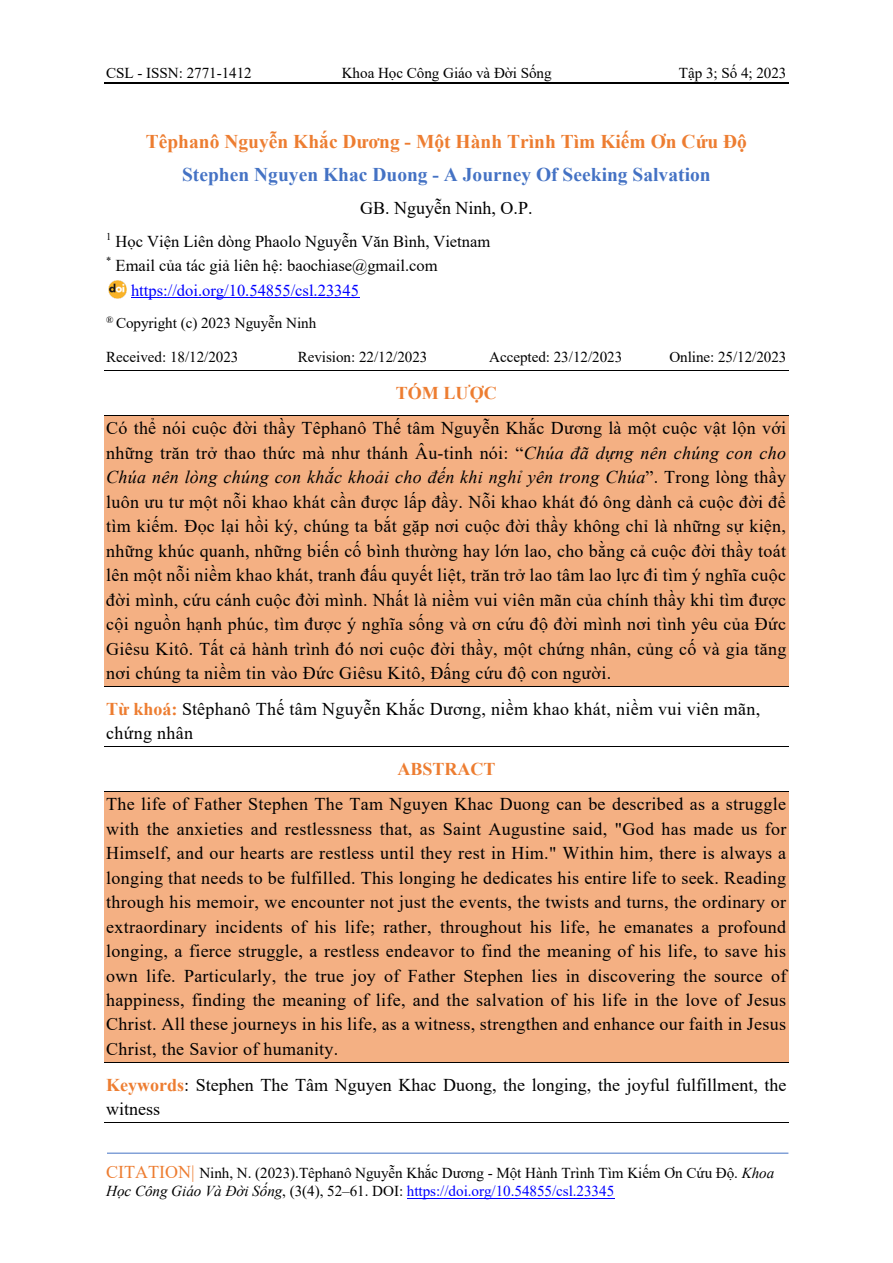
<style>
.page{position:relative;width:893px;height:1263px;background:#fff}
.page>*{position:absolute;margin:0;border:0;box-sizing:border-box;transform-origin:0 0}
.t1{font:700 19.5px "Times New Roman";color:#ed7d31}
.t2{font:700 19.5px "Times New Roman";color:#4472c4}
.t3{font:18px/24.5px "Times New Roman";letter-spacing:.015em;color:#000;text-align:justify}
.t4{font:700 18px "Times New Roman";color:#ed7d31}
.t5{font:16.5px "Times New Roman";color:#000}
.t6{font:16.5px "Times New Roman";color:#00f}
.t7{font:15.15px/18px "Times New Roman";letter-spacing:-.005em;color:#000}
.s1{font-style:italic}
.s2{font-weight:700;color:#ed7d31}
.s3{font-size:18px;color:#ed7d31}
.s4{color:#00f}
</style>
<div class="page">
<hr style="left:104px;top:82px;width:684px;height:2px;background:#000">
<hr style="left:407px;top:1198px;width:207px;height:1px;background:#00f">
<hr style="left:107px;top:1153px;width:681px;height:1px;background:#4472c4">
<hr style="left:131px;top:297px;width:228px;height:1px;background:#00f">
<hr style="left:104px;top:370px;width:684px;height:1px;background:#000">
<div style="left:104px;top:416px;width:684px;height:24px;background:#f4b083"></div>
<hr style="left:104px;top:415px;width:684px;height:1px;background:#000">
<div style="left:104px;top:440px;width:684px;height:24px;background:#f4b083"></div>
<div style="left:104px;top:464px;width:684px;height:25px;background:#f4b083"></div>
<div style="left:104px;top:489px;width:684px;height:24px;background:#f4b083"></div>
<div style="left:104px;top:513px;width:684px;height:25px;background:#f4b083"></div>
<div style="left:104px;top:538px;width:684px;height:24px;background:#f4b083"></div>
<div style="left:104px;top:562px;width:684px;height:25px;background:#f4b083"></div>
<div style="left:104px;top:587px;width:684px;height:24px;background:#f4b083"></div>
<div style="left:104px;top:611px;width:684px;height:25px;background:#f4b083"></div>
<div style="left:104px;top:636px;width:684px;height:24px;background:#f4b083"></div>
<div style="left:104px;top:660px;width:684px;height:26px;background:#f4b083"></div>
<hr style="left:104px;top:686px;width:684px;height:1px;background:#000">
<hr style="left:104px;top:746px;width:684px;height:1px;background:#000">
<div style="left:104px;top:792px;width:684px;height:24px;background:#f4b083"></div>
<hr style="left:104px;top:791px;width:684px;height:1px;background:#000">
<div style="left:104px;top:816px;width:684px;height:25px;background:#f4b083"></div>
<div style="left:104px;top:841px;width:684px;height:24px;background:#f4b083"></div>
<div style="left:104px;top:865px;width:684px;height:25px;background:#f4b083"></div>
<div style="left:104px;top:890px;width:684px;height:24px;background:#f4b083"></div>
<div style="left:104px;top:914px;width:684px;height:25px;background:#f4b083"></div>
<div style="left:104px;top:939px;width:684px;height:24px;background:#f4b083"></div>
<div style="left:104px;top:963px;width:684px;height:24px;background:#f4b083"></div>
<div style="left:104px;top:987px;width:684px;height:25px;background:#f4b083"></div>
<div style="left:104px;top:1012px;width:684px;height:24px;background:#f4b083"></div>
<div style="left:104px;top:1036px;width:684px;height:26px;background:#f4b083"></div>
<hr style="left:104px;top:1062px;width:684px;height:1px;background:#000">
<hr style="left:104px;top:1122px;width:684px;height:1px;background:#000">
<img style="left:108px;top:280px;width:19px;height:19px">
<p class="t7" style="left:106px;top:64px;width:147px">CSL - ISSN: 2771-1412</p>
<p class="t7" style="left:342px;top:64px;width:211px">Khoa Học Công Giáo và Đời Sống</p>
<p class="t7" style="left:679px;top:64px;width:109px">Tập 3; Số 4; 2023</p>
<p class="t1" style="left:146px;top:130px;width:602px">Têphanô Nguyễn Khắc Dương - Một Hành Trình Tìm Kiếm Ơn Cứu Độ</p>
<p class="t2" style="left:182px;top:164px;width:530px">Stephen Nguyen Khac Duong - A Journey Of Seeking Salvation</p>
<p class="t3" style="left:360px;top:196px;width:174px">GB. Nguyễn Ninh, O.P.</p>
<p class="t5" style="left:106px;top:232px;width:385px"><sup>1</sup> Học Viện Liên dòng Phaolo Nguyễn Văn Bình, Vietnam</p>
<p class="t5" style="left:106px;top:256px;width:333px"><sup>*</sup> Email của tác giả liên hệ: baochiase@gmail.com</p>
<p class="t6" style="left:131px;top:281px;width:229px">https://doi.org/10.54855/csl.23345</p>
<p class="t7" style="left:106px;top:314px;width:211px"><sup>®</sup> Copyright (c) 2023 Nguyễn Ninh</p>
<p class="t7" style="left:106px;top:348px;width:134px">Received: 18/12/2023</p>
<p class="t7" style="left:298px;top:348px;width:131px">Revision: 22/12/2023</p>
<p class="t7" style="left:489px;top:348px;width:134px">Accepted: 23/12/2023</p>
<p class="t7" style="left:669px;top:348px;width:119px">Online: 25/12/2023</p>
<p class="t4" style="left:396px;top:382px;width:102px">TÓM LƯỢC</p>
<p class="t3" style="left:106px;top:416px;width:681px">Có thể nói cuộc đời thầy Têphanô Thế tâm Nguyễn Khắc Dương là một cuộc vật lộn với những trăn trở thao thức mà như thánh Âu-tinh nói: “<span class="s1">Chúa đã dựng nên chúng con cho Chúa nên lòng chúng con khắc khoải cho đến khi nghỉ yên trong Chúa</span>”. Trong lòng thầy luôn ưu tư một nỗi khao khát cần được lấp đầy. Nỗi khao khát đó ông dành cả cuộc đời để tìm kiếm. Đọc lại hồi ký, chúng ta bắt gặp nơi cuộc đời thầy không chỉ là những sự kiện, những khúc quanh, những biến cố bình thường hay lớn lao, cho bằng cả cuộc đời thầy toát lên một nỗi niềm khao khát, tranh đấu quyết liệt, trăn trở lao tâm lao lực đi tìm ý nghĩa cuộc đời mình, cứu cánh cuộc đời mình. Nhất là niềm vui viên mãn của chính thầy khi tìm được cội nguồn hạnh phúc, tìm được ý nghĩa sống và ơn cứu độ đời mình nơi tình yêu của Đức Giêsu Kitô. Tất cả hành trình đó nơi cuộc đời thầy, một chứng nhân, củng cố và gia tăng nơi chúng ta niềm tin vào Đức Giêsu Kitô, Đấng cứu độ con người.</p>
<p class="t3" style="left:106px;top:696px;width:655px"><span class="s2">Từ khoá:</span> Stêphanô Thế tâm Nguyễn Khắc Dương, niềm khao khát, niềm vui viên mãn, chứng nhân</p>
<p class="t4" style="left:397px;top:759px;width:100px">ABSTRACT</p>
<p class="t3" style="left:106px;top:792px;width:681px">The life of Father Stephen The Tam Nguyen Khac Duong can be described as a struggle with the anxieties and restlessness that, as Saint Augustine said, "God has made us for Himself, and our hearts are restless until they rest in Him." Within him, there is always a longing that needs to be fulfilled. This longing he dedicates his entire life to seek. Reading through his memoir, we encounter not just the events, the twists and turns, the ordinary or extraordinary incidents of his life; rather, throughout his life, he emanates a profound longing, a fierce struggle, a restless endeavor to find the meaning of his life, to save his own life. Particularly, the true joy of Father Stephen lies in discovering the source of happiness, finding the meaning of life, and the salvation of his life in the love of Jesus Christ. All these journeys in his life, as a witness, strengthen and enhance our faith in Jesus Christ, the Savior of humanity.</p>
<p class="t3" style="left:106px;top:1072px;width:681px"><span class="s2">Keywords</span>: Stephen The Tâm Nguyen Khac Duong, the longing, the joyful fulfillment, the witness</p>
<p class="t7" style="left:106px;top:1164px;width:669px"><span class="s3">CITATION|</span> Ninh, N. (2023).Têphanô Nguyễn Khắc Dương - Một Hành Trình Tìm Kiếm Ơn Cứu Độ. <span class="s1">Khoa<br>Học Công Giáo Và Đời Sống</span>, (3(4), 52–61. DOI: <span class="s4">https://doi.org/10.54855/csl.23345</span></p>
</div>
